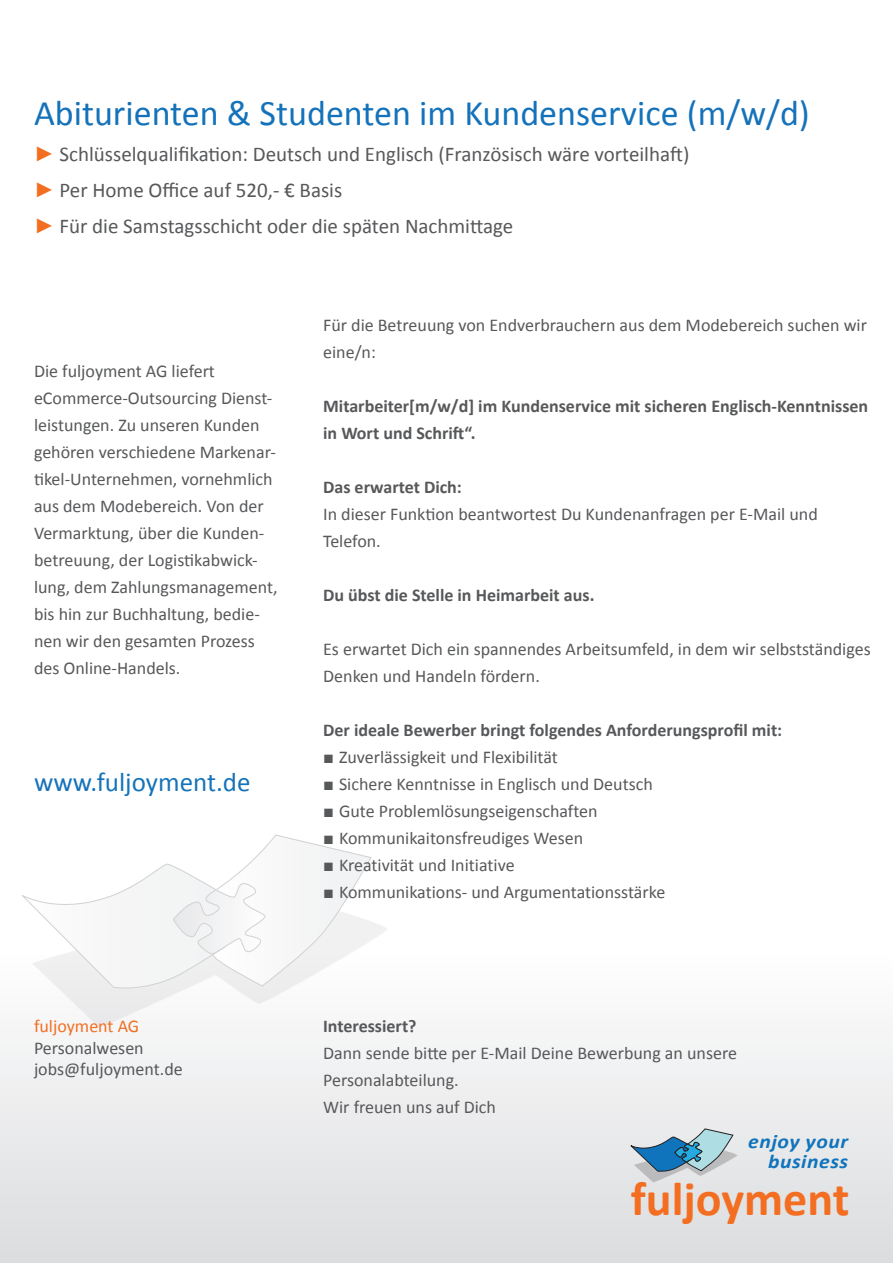
<style>
.page{position:relative;width:893px;height:1263px;background:#fff}
.page>*{position:absolute;margin:0;border:0;box-sizing:border-box;transform-origin:0 0}
.t1{font:700 48px "Calibri";color:#f36e21}
.t2{font:36px "Calibri";color:#1472ba}
.t3{font:27px "Calibri";color:#1573ba}
.t4{font:21px/36px "Calibri";color:#57585a}
.t5{font:italic 700 19.8px/19.8px "Calibri";letter-spacing:.025em;color:#1074bc;text-align:right;scale:1.1 1}
.t6{font:18px/27px "Calibri";color:#57585a}
.t7{font:700 18px/27px "Calibri";color:#57585a}
.t8{font:18px "Calibri";color:#f36e21}
.s1{font-family:"Arial";color:#f36e21}
.s2{font-family:"Arial"}
</style>
<div class="page">
<div style="left:0;top:950px;width:893px;height:313px;background:linear-gradient(to bottom,#fff,#dbdcdf)"></div>
<svg style="left:22px;top:835px;width:366px;height:193px"></svg>
<svg style="left:630px;top:1129px;width:108px;height:54px;background:#a3bfce"></svg>
<h2 class="t2" style="left:34px;top:88px;width:777px">Abiturienten &amp; Studenten im Kundenservice (m/w/d)</h2>
<p class="t4" style="left:34px;top:136px;width:657px"><span class="s1">►</span> Schlüsselqualifikation: Deutsch und Englisch (Französisch wäre vorteilhaft) <span class="s1">►</span> Per Home Office auf 520,- € Basis<br><span class="s1">►</span> Für die Samstagsschicht oder die späten Nachmittage</p>
<p class="t6" style="left:34px;top:357px;width:245px">Die fuljoyment AG liefert eCommerce-Outsourcing Dienst&shy;leistungen. Zu unseren Kunden gehören verschiedene Markenar&shy;tikel-Unternehmen, vornehmlich aus dem Modebereich. Von der<br>Vermarktung, über die Kunden&shy;betreuung, der Logistikabwick&shy;lung, dem Zahlungsmanagement, bis hin zur Buchhaltung, bedie&shy;nen wir den gesamten Prozess des Online-Handels.</p>
<h3 class="t3" style="left:34px;top:763px;width:218px">www.fuljoyment.de</h3>
<p class="t6" style="left:323px;top:311px;width:545px">Für die Betreuung von Endverbrauchern aus dem Modebereich suchen wir eine/n:</p>
<p class="t7" style="left:323px;top:392px;width:547px">Mitarbeiter[m/w/d] im Kundenservice mit sicheren Englisch-Kenntnissen in Wort und Schrift“.</p>
<p class="t7" style="left:323px;top:473px;width:140px">Das erwartet Dich:</p>
<p class="t6" style="left:323px;top:500px;width:496px">In dieser Funktion beantwortest Du Kundenanfragen per E-Mail und<br>Telefon.</p>
<p class="t7" style="left:323px;top:581px;width:273px">Du übst die Stelle in Heimarbeit aus.</p>
<p class="t6" style="left:323px;top:635px;width:549px">Es erwartet Dich ein spannendes Arbeitsumfeld, in dem wir selbstständiges<br>Denken und Handeln fördern.</p>
<p class="t7" style="left:323px;top:716px;width:461px">Der ideale Bewerber bringt folgendes Anforderungsprofil mit:</p>
<p class="t6" style="left:323px;top:743px;width:236px"><span class="s2">■</span> Zuverlässigkeit und Flexibilität</p>
<p class="t6" style="left:323px;top:770px;width:331px"><span class="s2">■</span> Sichere Kenntnisse in Englisch und Deutsch</p>
<p class="t6" style="left:323px;top:797px;width:276px"><span class="s2">■</span> Gute Problemlösungseigenschaften</p>
<p class="t6" style="left:323px;top:824px;width:262px"><span class="s2">■</span> Kommunikaitonsfreudiges Wesen</p>
<p class="t6" style="left:323px;top:851px;width:193px"><span class="s2">■</span> Kreativität und Initiative</p>
<p class="t6" style="left:323px;top:878px;width:344px"><span class="s2">■</span> Kommunikations- und Argumentationsstärke</p>
<p class="t8" style="left:34px;top:1013px;width:107px">fuljoyment AG</p>
<p class="t6" style="left:34px;top:1036px;width:150px;line-height:21.6px">Personalwesen jobs@fuljoyment.de</p>
<p class="t7" style="left:323px;top:1012px;width:95px">Interessiert?</p>
<p class="t6" style="left:323px;top:1039px;width:415px">Dann sende bitte per E-Mail Deine Bewerbung an unsere<br>Personalabteilung.<br>Wir freuen uns auf Dich</p>
<p class="t5" style="left:748px;top:1131px;width:92px">enjoy your business</p>
<h1 class="t1" style="left:631px;top:1168px;width:220px">fuljoyment</h1>
</div>
